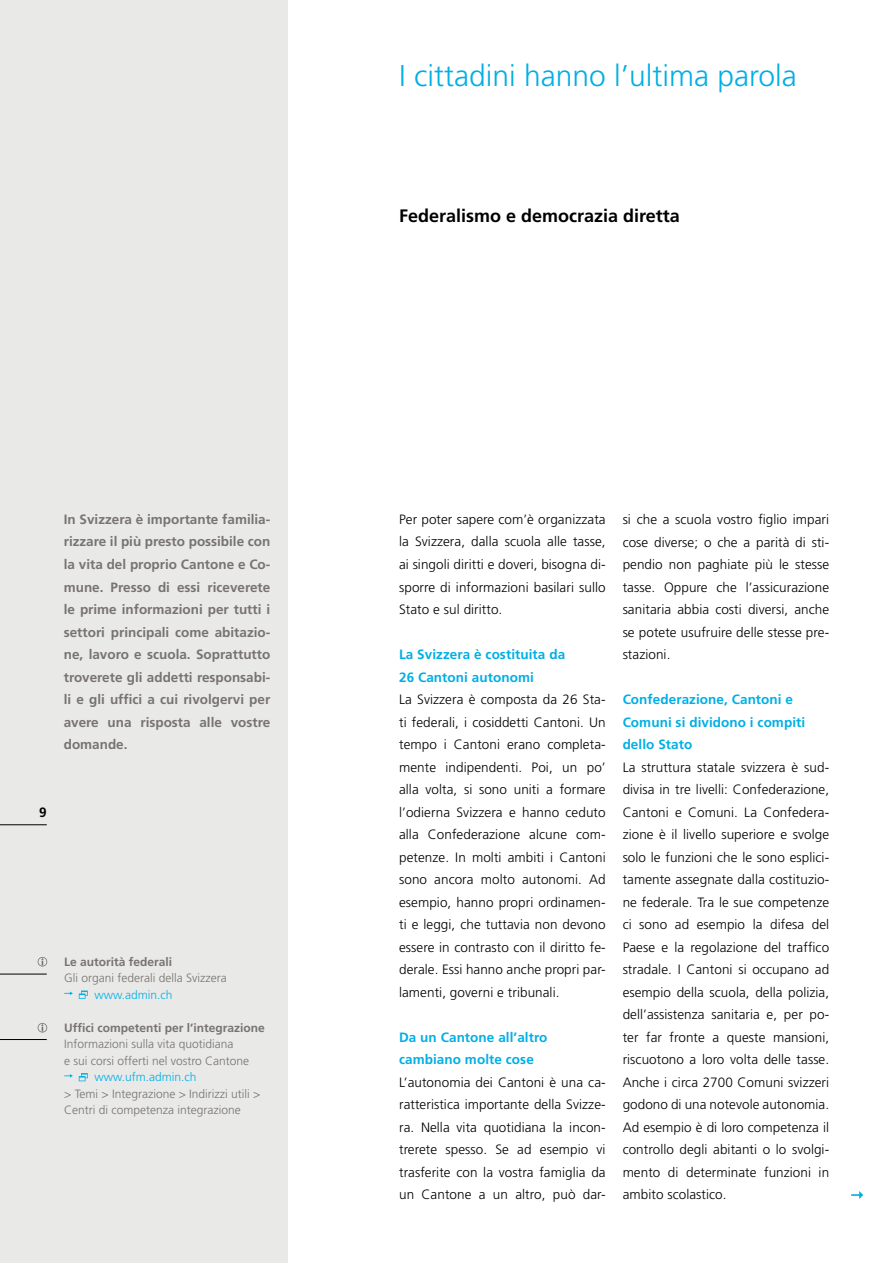
<style>
.page{position:relative;width:893px;height:1263px;background:#fff}
.page>*{position:absolute;margin:0;border:0;box-sizing:border-box;transform-origin:0 0}
.t1{font:300 30px "Frutiger";color:#00afe5}
.t2{font:700 18px "Frutiger";color:#000}
.t3{font:300 13.5px/22.5px "Frutiger";letter-spacing:.005em;color:#000;text-align:justify}
.t4{font:700 13.5px/22.5px "Frutiger";color:#777370;text-align:justify}
.t5{font:700 13.5px/22.5px "Frutiger";letter-spacing:.005em;color:#00afe5}
.t6{font:700 13.5px "Frutiger";color:#000}
.t7{font:300 12px/16.5px "Frutiger";color:#777370}
.t8{font:700 12px "Frutiger";color:#777370}
.t9{font:300 12px "Frutiger";color:#00afe5}
</style>
<div class="page">
<div style="left:0;top:0;width:287px;height:1263px;background:#e9e9e8"></div>
<hr style="left:0;top:824px;width:47px;height:1px;background:#000">
<svg style="left:851px;top:1191px;width:12px;height:8px"></svg>
<hr style="left:0;top:974px;width:47px;height:1px;background:#000">
<hr style="left:0;top:1039px;width:47px;height:1px;background:#000">
<svg style="left:38px;top:957px;width:9px;height:9px"></svg>
<svg style="left:64px;top:990px;width:24px;height:9px"></svg>
<svg style="left:38px;top:1023px;width:9px;height:9px"></svg>
<svg style="left:64px;top:1073px;width:24px;height:8px"></svg>
<p class="t4" style="left:64px;top:508px;width:208px">In Svizzera è importante familia&shy;rizzare il più presto possibile con la vita del proprio Cantone e Co&shy;mune. Presso di essi riceverete le prime informazioni per tutti i settori principali come abitazio&shy;ne, lavoro e scuola. Soprattutto troverete gli addetti responsabi&shy;li e gli uffici a cui rivolgervi per avere una risposta alle vostre domande.</p>
<p class="t6" style="left:39px;top:804px;width:9px">9</p>
<p class="t8" style="left:64px;top:954px;width:110px">Le autorità federali</p>
<p class="t7" style="left:64px;top:970px;width:164px">Gli organi federali della Svizzera</p>
<p class="t9" style="left:94px;top:988px;width:80px">www.admin.ch</p>
<p class="t8" style="left:64px;top:1020px;width:202px">Uffici competenti per l’integrazione</p>
<p class="t7" style="left:64px;top:1036px;width:186px">Informazioni sulla vita quotidiana<br>e sui corsi offerti nel vostro Cantone</p>
<p class="t9" style="left:94px;top:1070px;width:104px">www.ufm.admin.ch</p>
<p class="t7" style="left:64px;top:1085px;width:198px">&gt; Temi &gt; Integrazione &gt; Indirizzi utili &gt;<br>Centri di competenza integrazione</p>
<h1 class="t1" style="left:399px;top:59px;width:399px">I cittadini hanno l’ultima parola</h1>
<h2 class="t2" style="left:399px;top:206px;width:282px">Federalismo e democrazia diretta</h2>
<p class="t3" style="left:399px;top:508px;width:208px">Per poter sapere com’è organizzata la Svizzera, dalla scuola alle tasse, ai singoli diritti e doveri, bisogna di&shy;sporre di informazioni basilari sullo Stato e sul diritto.</p>
<p class="t5" style="left:399px;top:643px;width:168px">La Svizzera è costituita da<br>26 Cantoni autonomi</p>
<p class="t3" style="left:399px;top:688px;width:208px">La Svizzera è composta da 26 Sta&shy;ti federali, i cosiddetti Cantoni. Un tempo i Cantoni erano completa&shy;mente indipendenti. Poi, un po’ alla volta, si sono uniti a formare l’odierna Svizzera e hanno ceduto alla Confederazione alcune com&shy;petenze. In molti ambiti i Cantoni sono ancora molto autonomi. Ad esempio, hanno propri ordinamen&shy;ti e leggi, che tuttavia non devono essere in contrasto con il diritto fe&shy;derale. Essi hanno anche propri par&shy;lamenti, governi e tribunali.</p>
<p class="t5" style="left:399px;top:1026px;width:150px">Da un Cantone all’altro cambiano molte cose</p>
<p class="t3" style="left:399px;top:1071px;width:208px">L’autonomia dei Cantoni è una ca&shy;ratteristica importante della Svizze&shy;ra. Nella vita quotidiana la incon&shy;trerete spesso. Se ad esempio vi trasferite con la vostra famiglia da un Cantone a un altro, può dar-</p>
<p class="t3" style="left:623px;top:508px;width:208px">si che a scuola vostro figlio impari cose diverse; o che a parità di sti&shy;pendio non paghiate più le stesse tasse. Oppure che l’assicurazione sanitaria abbia costi diversi, anche se potete usufruire delle stesse pre&shy;stazioni.</p>
<p class="t5" style="left:623px;top:688px;width:184px">Confederazione, Cantoni e<br>Comuni si dividono i compiti dello Stato</p>
<p class="t3" style="left:623px;top:756px;width:208px">La struttura statale svizzera è sud&shy;divisa in tre livelli: Confederazione, Cantoni e Comuni. La Confedera&shy;zione è il livello superiore e svolge solo le funzioni che le sono esplici&shy;tamente assegnate dalla costituzio&shy;ne federale. Tra le sue competenze ci sono ad esempio la difesa del Paese e la regolazione del traffico stradale. I Cantoni si occupano ad esempio della scuola, della polizia, dell’assistenza sanitaria e, per po&shy;ter far fronte a queste mansioni, riscuotono a loro volta delle tasse.<br>Anche i circa 2700 Comuni svizzeri godono di una notevole autonomia.<br>Ad esempio è di loro competenza il controllo degli abitanti o lo svolgi&shy;mento di determinate funzioni in ambito scolastico.</p>
</div>
